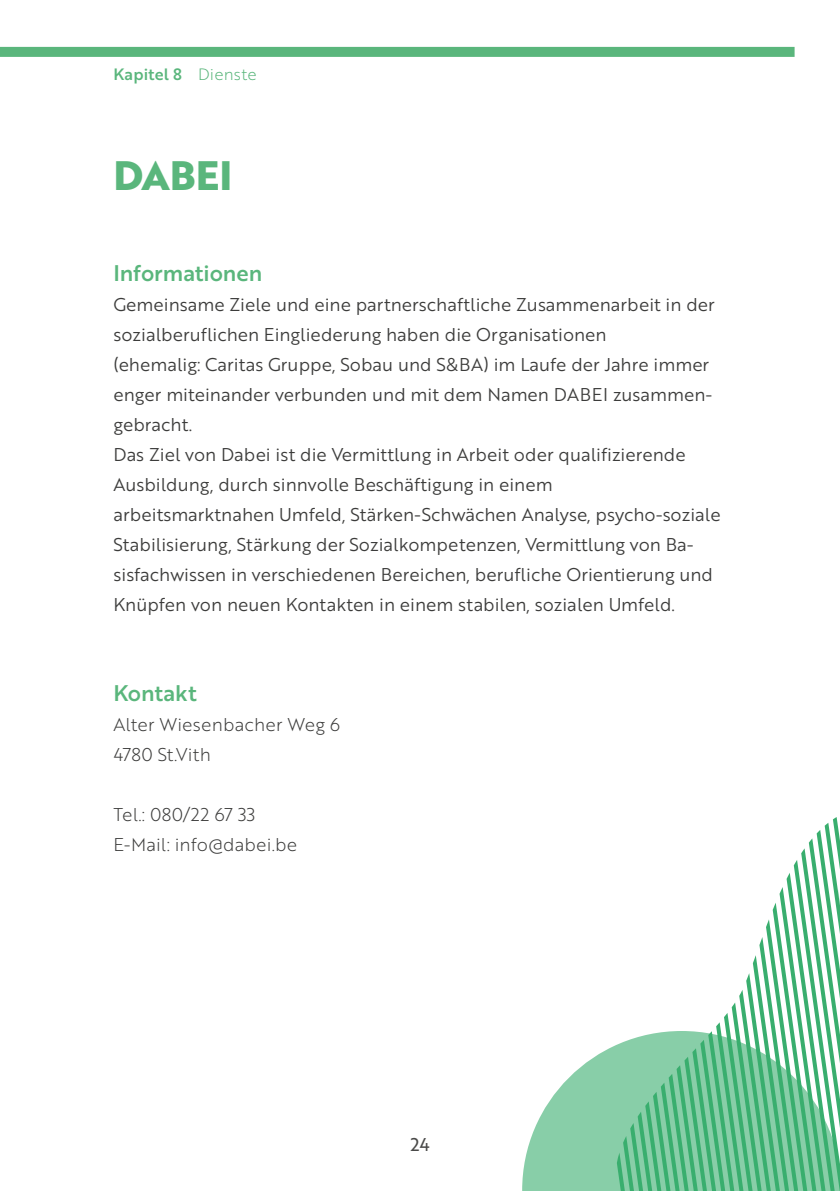
<style>
.page{position:relative;width:840px;height:1191px;background:#fff}
.page>*{position:absolute;margin:0;border:0;box-sizing:border-box;transform-origin:0 0}
.t1{font:700 40px "Brother 1816 Extra";letter-spacing:-.005em;color:#5ab67c}
.t2{font:22px "Brother 1816 Medium";color:#5ab67c}
.t3{font:18px/30px "Brother 1816 Book";color:#3c3c3b}
.t4{font:18px/30px "Brother 1816 Light";letter-spacing:.01em;color:#3c3c3b}
.t5{font:18px "Brother 1816 Regular";color:#4a4a49}
.t6{font:16px "Brother 1816 Medium";letter-spacing:.01em;color:#5ab67c}
.s1{font-family:"Brother 1816 Light"}
</style>
<div class="page">
<svg style="left:522px;top:1045px;width:94px;height:146px;fill:#88cea8"></svg>
<svg style="left:616px;top:817px;width:223px;height:374px"></svg>
<div style="left:0;top:47px;width:794px;height:10px;background:#5ab67c"></div>
<p class="t6" style="left:113px;top:62px;width:145px">Kapitel 8 <span class="s1">Dienste</span></p>
<h1 class="t1" style="left:113px;top:145px;width:120px">DABEI</h1>
<p class="t2" style="left:113px;top:256px;width:150px">Informationen</p>
<p class="t3" style="left:113px;top:288px;width:608px">Gemeinsame Ziele und eine partnerschaftliche Zusammenarbeit in der sozialberuflichen Eingliederung haben die Organisationen<br>(ehemalig: Caritas Gruppe, Sobau und S&amp;BA) im Laufe der Jahre immer enger miteinander verbunden und mit dem Namen DABEI zusammen&shy;gebracht.<br>Das Ziel von Dabei ist die Vermittlung in Arbeit oder qualifizierende Ausbildung, durch sinnvolle Beschäftigung in einem<br>arbeitsmarktnahen Umfeld, Stärken-Schwächen Analyse, psycho-soziale Stabilisierung, Stärkung der Sozialkompetenzen, Vermittlung von Ba&shy;sisfachwissen in verschiedenen Bereichen, berufliche Orientierung und Knüpfen von neuen Kontakten in einem stabilen, sozialen Umfeld.</p>
<p class="t2" style="left:113px;top:676px;width:85px">Kontakt</p>
<p class="t4" style="left:113px;top:708px;width:228px">Alter Wiesenbacher Weg 6<br>4780 St.Vith</p>
<p class="t4" style="left:113px;top:798px;width:185px">Tel.: 080/22 67 33<br>E-Mail: info@dabei.be</p>
<p class="t5" style="left:410px;top:1131px;width:21px">24</p>
</div>
